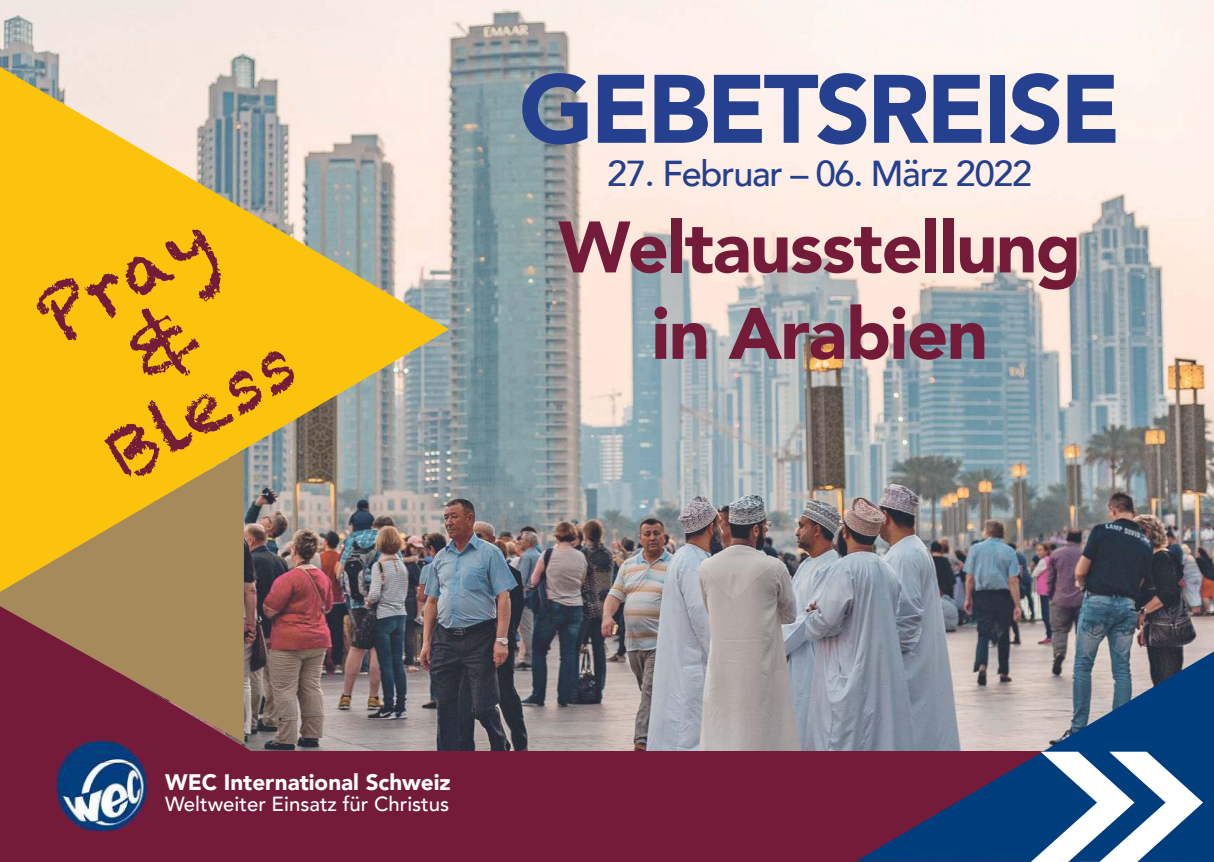
<style>
.page{position:relative;width:1214px;height:862px;background:#fff}
.page>*{position:absolute;margin:0;border:0;box-sizing:border-box;transform-origin:0 0}
.t1{font:900 96px "Avenir";letter-spacing:-.035em;color:#24408e}
.t2{font:900 72px "Avenir";letter-spacing:-.02em;color:#741b3a}
.t3{font:72px/76px "Chalkduster";color:#741b3a;text-align:center}
.t4{font:500 36px "Avenir";letter-spacing:-.035em;color:#24408e}
.t5{font:900 22.4px "Avenir LT Pro";color:#fff}
.t6{font:500 20.4px "Avenir LT Pro";color:#fff}
</style>
<div class="page">
<img style="left:0;top:0;width:713px;height:718px">
<img style="left:713px;top:0;width:500px;height:751px">
<img style="left:271px;top:718px;width:443px;height:33px">
<div style="left:0;top:751px;width:1079px;height:111px;background:#741b3a"></div>
<svg style="left:855px;top:651px;width:358px;height:211px"></svg>
<svg style="left:0;top:601px;width:271px;height:150px;background:#6d4c54"></svg>
<svg style="left:1030px;top:751px;width:172px;height:111px"></svg>
<img style="left:57px;top:742px;width:100px;height:89px">
<svg style="left:0;top:592px;width:244px;height:150px;background:#90584d"></svg>
<svg style="left:0;top:67px;width:449px;height:525px;background:#d6b657"></svg>
<h2 class="t3" style="left:25px;top:291px;width:187px;rotate:-30deg">Pray &amp;</h2>
<h2 class="t3" style="left:94px;top:426px;width:204px;rotate:-30deg">Bless</h2>
<h1 class="t1" style="left:519px;top:70px;width:603px">GEBETSREISE</h1>
<h3 class="t4" style="left:607px;top:152px;width:426px">27. Februar – 06. März 2022</h3>
<h2 class="t2" style="left:558px;top:218px;width:524px">Weltausstellung</h2>
<h2 class="t2" style="left:651px;top:304px;width:338px">in Arabien</h2>
<p class="t5" style="left:165px;top:769px;width:287px">WEC International Schweiz</p>
<p class="t6" style="left:165px;top:792px;width:285px">Weltweiter Einsatz für Christus</p>
</div>
